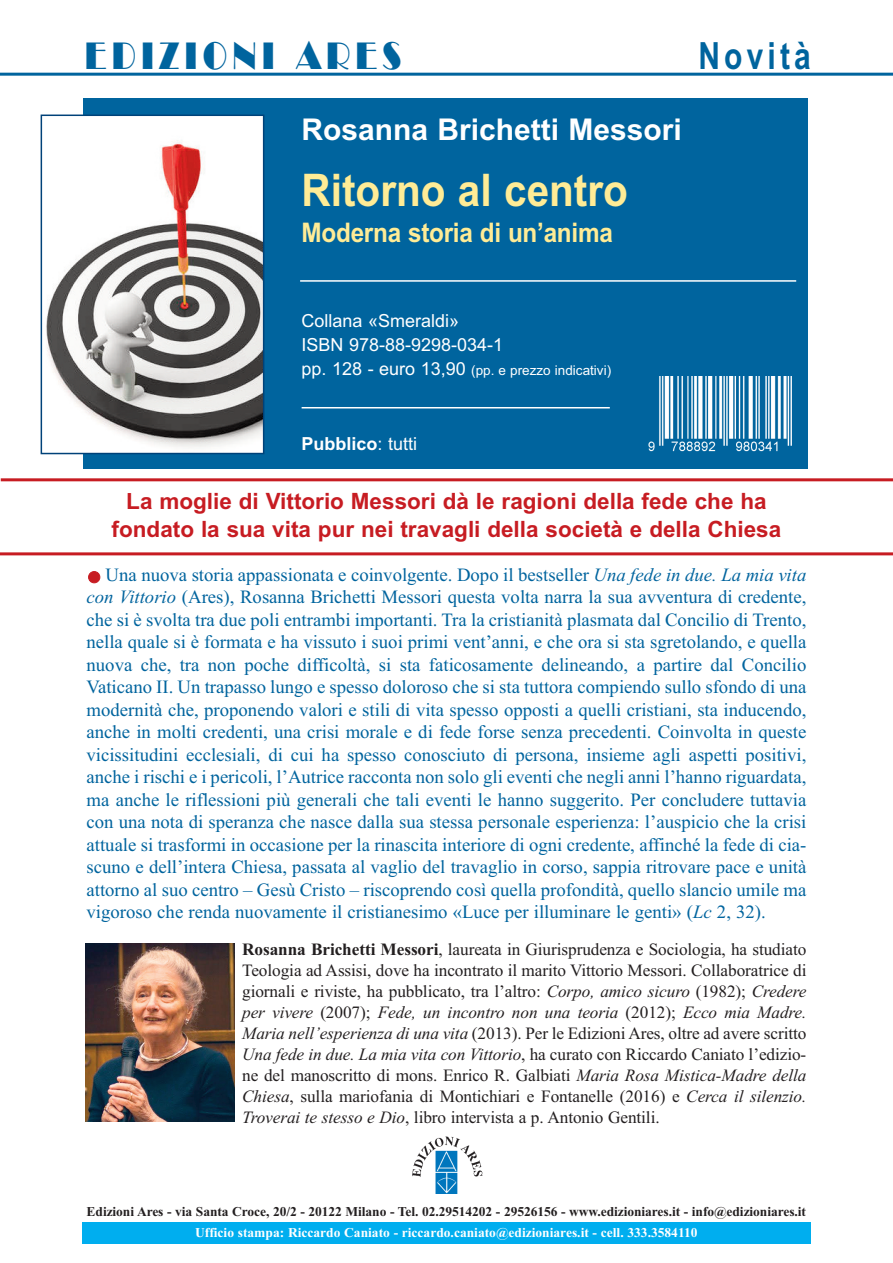
<style>
.page{position:relative;width:893px;height:1263px;background:#fff}
.page>*{position:absolute;margin:0;border:0;box-sizing:border-box;transform-origin:0 0}
.t1{font:700 45px "Arial";color:#ffec96;scale:.9 1}
.t2{font:37.5px "Broadway BT";letter-spacing:.175em;color:#00649e;scale:.8 1}
.t3{font:700 37.5px "Arial";letter-spacing:.14em;color:#00649e;scale:.8 1}
.t4{font:700 30px "Arial";color:#fff}
.t5{font:700 27px "Arial";letter-spacing:-.01em;color:#ffec96;scale:.9 1}
.t6{font:700 22.5px/28.5px "Arial";color:#c71c22;text-align:center}
.t7{font:18.75px/22.5px "Times New Roman";color:#00649e;text-align:justify}
.t8{font:18px/24px "Arial";color:#fff}
.t9{font:700 18px "Arial";color:#fff}
.t10{font:17.25px/21px "Times New Roman";letter-spacing:-.005em;color:#231f20;text-align:justify}
.t11{font:700 13.5px "Times New Roman";letter-spacing:-.005em;color:#231f20}
.t12{font:700 13.5px "Times New Roman";color:#fff}
.t13{font:13.5px "Arial";color:#fff}
.s1{font-size:18px}
.s2{font-weight:400}
.s3{color:#c71c22}
.s4{font-style:italic}
.s5{font-weight:700}
</style>
<div class="page">
<div style="left:83px;top:98px;width:725px;height:371px;background:#00649e"></div>
<img style="left:412px;top:1136px;width:71px;height:41px">
<img style="left:434px;top:1150px;width:25px;height:44px">
<hr style="left:0;top:552px;width:893px;height:3px;background:#c71c22">
<hr style="left:1px;top:478px;width:892px;height:3px;background:#c71c22">
<hr style="left:0;top:73px;width:893px;height:3px;background:#00649e">
<hr style="left:300px;top:280px;width:496px;height:2px;background:#fff">
<hr style="left:302px;top:407px;width:308px;height:1px;background:#fff">
<img style="left:648px;top:377px;width:144px;height:75px">
<div style="left:42px;top:116px;width:221px;height:337px;background:#fff"></div>
<img style="left:46px;top:140px;width:215px;height:308px">
<div style="left:41px;top:115px;width:223px;height:339px;border:2px solid #004279"></div>
<img style="left:85px;top:943px;width:150px;height:178px">
<div style="left:83px;top:1223px;width:728px;height:21px;background:#00aeef"></div>
<h2 class="t2" style="left:85px;top:34px;width:398px">EDIZIONI ARES</h2>
<h2 class="t3" style="left:698px;top:34px;width:142px">Novità</h2>
<h3 class="t4" style="left:302px;top:112px;width:382px">Rosanna Brichetti Messori</h3>
<h1 class="t1" style="left:302px;top:164px;width:364px">Ritorno al centro</h1>
<h3 class="t5" style="left:302px;top:217px;width:347px">Moderna storia di un’anima</h3>
<p class="t8" style="left:302px;top:309px;width:203px">Collana «Smeraldi»<br>ISBN 978-88-9298-034-1</p>
<p class="t13" style="left:302px;top:363px;width:311px"><span class="s1">pp. 128 - euro 13,90</span> (pp. e prezzo indicativi)</p>
<p class="t9" style="left:302px;top:433px;width:117px">Pubblico<span class="s2">: tutti</span></p>
<p class="t6" style="left:112px;top:487px;width:671px">La moglie di Vittorio Messori dà le ragioni della fede che ha fondato la sua vita pur nei travagli della società e della Chiesa</p>
<p class="t7" style="left:87px;top:563px;width:721px"><span class="s3">●</span> Una nuova storia appassionata e coinvolgente. Dopo il bestseller <span class="s4">Una fede in due. La mia vita con Vittorio</span> (Ares), Rosanna Brichetti Messori questa volta narra la sua avventura di credente, che si è svolta tra due poli entrambi importanti. Tra la cristianità plasmata dal Concilio di Trento, nella quale si è formata e ha vissuto i suoi primi vent’anni, e che ora si sta sgretolando, e quella nuova che, tra non poche difficoltà, si sta faticosamente delineando, a partire dal Concilio Vaticano II. Un trapasso lungo e spesso doloroso che si sta tuttora compiendo sullo sfondo di una modernità che, proponendo valori e stili di vita spesso opposti a quelli cristiani, sta inducendo, anche in molti credenti, una crisi morale e di fede forse senza precedenti. Coinvolta in queste vicissitudini ecclesiali, di cui ha spesso conosciuto di persona, insieme agli aspetti positivi, anche i rischi e i pericoli, l’Autrice racconta non solo gli eventi che negli anni l’hanno riguardata, ma anche le riflessioni più generali che tali eventi le hanno suggerito. Per concludere tuttavia con una nota di speranza che nasce dalla sua stessa personale esperienza: l’auspicio che la crisi attuale si trasformi in occasione per la rinascita interiore di ogni credente, affinché la fede di cia&shy;scuno e dell’intera Chiesa, passata al vaglio del travaglio in corso, sappia ritrovare pace e unità attorno al suo centro – Gesù Cristo – riscoprendo così quella profondità, quello slancio umile ma vigoroso che renda nuovamente il cristianesimo «Luce per illuminare le genti» (<span class="s4">Lc</span> 2, 32).</p>
<p class="t10" style="left:242px;top:938px;width:566px"><span class="s5">Rosanna Brichetti Messori</span>, laureata in Giurisprudenza e Sociologia, ha studiato Teologia ad Assisi, dove ha incontrato il marito Vittorio Messori. Collaboratrice di giornali e riviste, ha pubblicato, tra l’altro: <span class="s4">Corpo, amico sicuro</span> (1982); <span class="s4">Credere per vivere</span> (2007); <span class="s4">Fede, un incontro non una teoria</span> (2012); <span class="s4">Ecco mia Madre.<br>Maria nell’esperienza di una vita</span> (2013). Per le Edizioni Ares, oltre ad avere scritto <span class="s4">Una fede in due. La mia vita con Vittorio</span>, ha curato con Riccardo Caniato l’edizio&shy;ne del manoscritto di mons. Enrico R. Galbiati <span class="s4">Maria Rosa Mistica-Madre della Chiesa</span>, sulla mariofania di Montichiari e Fontanelle (2016) e <span class="s4">Cerca il silenzio.<br>Troverai te stesso e Dio</span>, libro intervista a p. Antonio Gentili.</p>
<p class="t11" style="left:87px;top:1203px;width:721px">Edizioni Ares - via Santa Croce, 20/2 - 20122 Milano - Tel. 02.29514202 - 29526156 - www.edizioniares.it - info@edizioniares.it</p>
<p class="t12" style="left:195px;top:1224px;width:504px">Ufficio stampa: Riccardo Caniato - riccardo.caniato@edizioniares.it - cell. 333.3584110</p>
</div>
